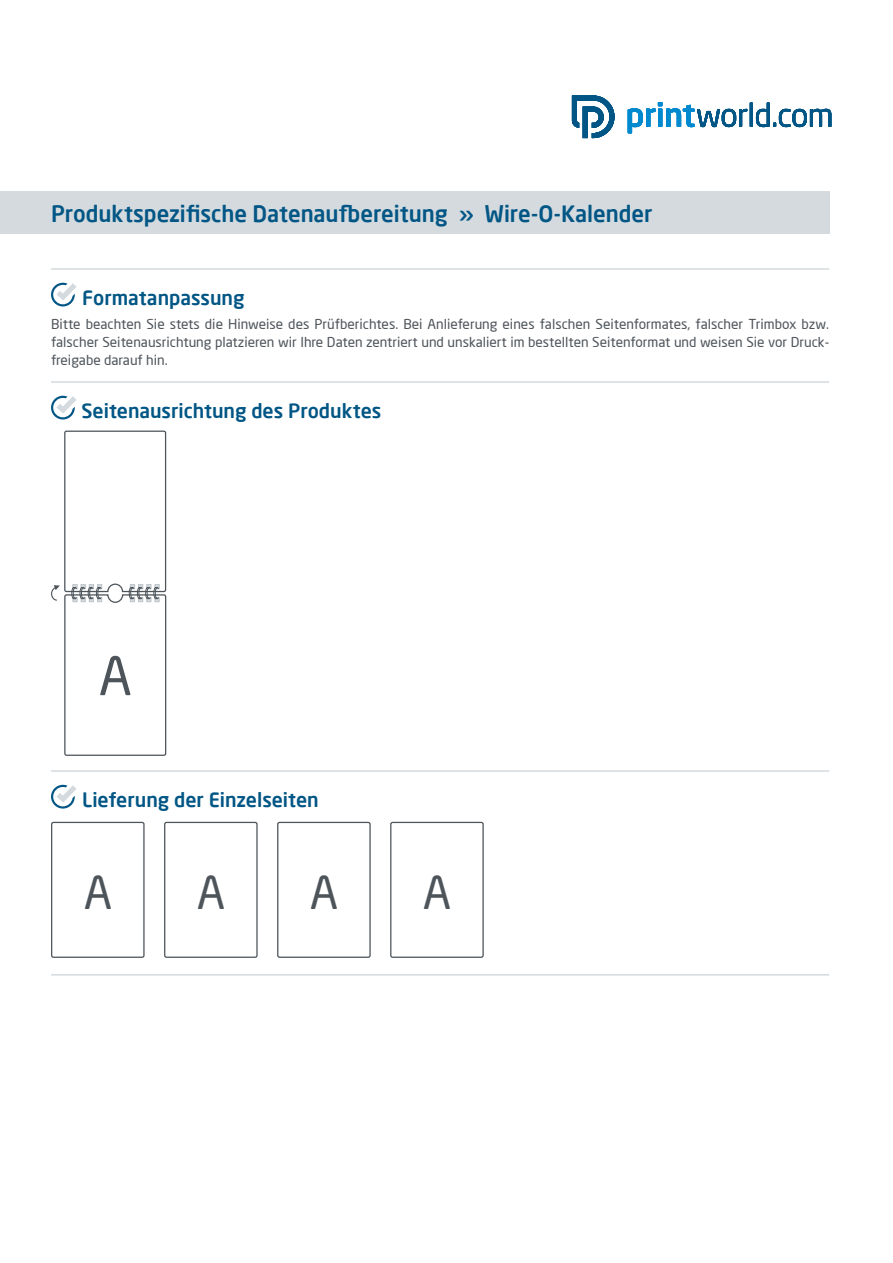
<style>
.page{position:relative;width:893px;height:1263px;background:#fff}
.page>*{position:absolute;margin:0;border:0;box-sizing:border-box;transform-origin:0 0}
.t1{font:52.5px "Neo Sans Pro";color:#4d545a}
.t2{font:45px "Neo Sans Pro";color:#4d545a}
.t3{font:500 22.5px "Neo Sans Pro";color:#015685}
.t4{font:500 19.5px "Neo Sans Pro";color:#015685}
.t5{font:13.5px/18px "Neo Sans Pro";color:#4d545a;text-align:justify}
</style>
<div class="page">
<div style="left:0;top:191px;width:829px;height:43px;background:#d4dade"></div>
<svg style="left:628px;top:102px;width:203px;height:31px"></svg>
<svg style="left:572px;top:96px;width:42px;height:42px"></svg>
<hr style="left:51px;top:268px;width:778px;height:2px;background:#d4dade">
<svg style="left:51px;top:283px;width:26px;height:23px"></svg>
<hr style="left:51px;top:381px;width:778px;height:2px;background:#d4dade">
<svg style="left:51px;top:396px;width:26px;height:23px"></svg>
<svg style="left:51px;top:430px;width:116px;height:326px"></svg>
<hr style="left:51px;top:770px;width:778px;height:2px;background:#d4dade">
<svg style="left:51px;top:785px;width:25px;height:23px"></svg>
<div style="left:51px;top:822px;width:94px;height:136px;border:1px solid #4d545a;border-radius:2px"></div>
<div style="left:164px;top:822px;width:94px;height:136px;border:1px solid #4d545a;border-radius:2px"></div>
<div style="left:277px;top:822px;width:94px;height:136px;border:1px solid #4d545a;border-radius:2px"></div>
<div style="left:390px;top:822px;width:94px;height:136px;border:1px solid #4d545a;border-radius:2px"></div>
<hr style="left:51px;top:974px;width:778px;height:1px;background:#d4dade">
<h3 class="t3" style="left:51px;top:200px;width:603px">Produktspezifische Datenaufbereitung » Wire-O-Kalender</h3>
<h3 class="t4" style="left:82px;top:285px;width:164px">Formatanpassung</h3>
<p class="t5" style="left:51px;top:315px;width:780px">Bitte beachten Sie stets die Hinweise des Prüfberichtes. Bei Anlieferung eines falschen Seitenformates, falscher Trimbox bzw. falscher Seitenausrichtung platzieren wir Ihre Daten zentriert und unskaliert im bestellten Seitenformat und weisen Sie vor Druck&shy;freigabe darauf hin.</p>
<h3 class="t4" style="left:81px;top:398px;width:301px">Seitenausrichtung des Produktes</h3>
<h1 class="t1" style="left:99px;top:644px;width:35px">A</h1>
<h3 class="t4" style="left:82px;top:787px;width:238px">Lieferung der Einzelseiten</h3>
<h2 class="t2" style="left:84px;top:865px;width:30px">A</h2>
<h2 class="t2" style="left:197px;top:865px;width:30px">A</h2>
<h2 class="t2" style="left:310px;top:865px;width:30px">A</h2>
<h2 class="t2" style="left:423px;top:865px;width:30px">A</h2>
</div>
